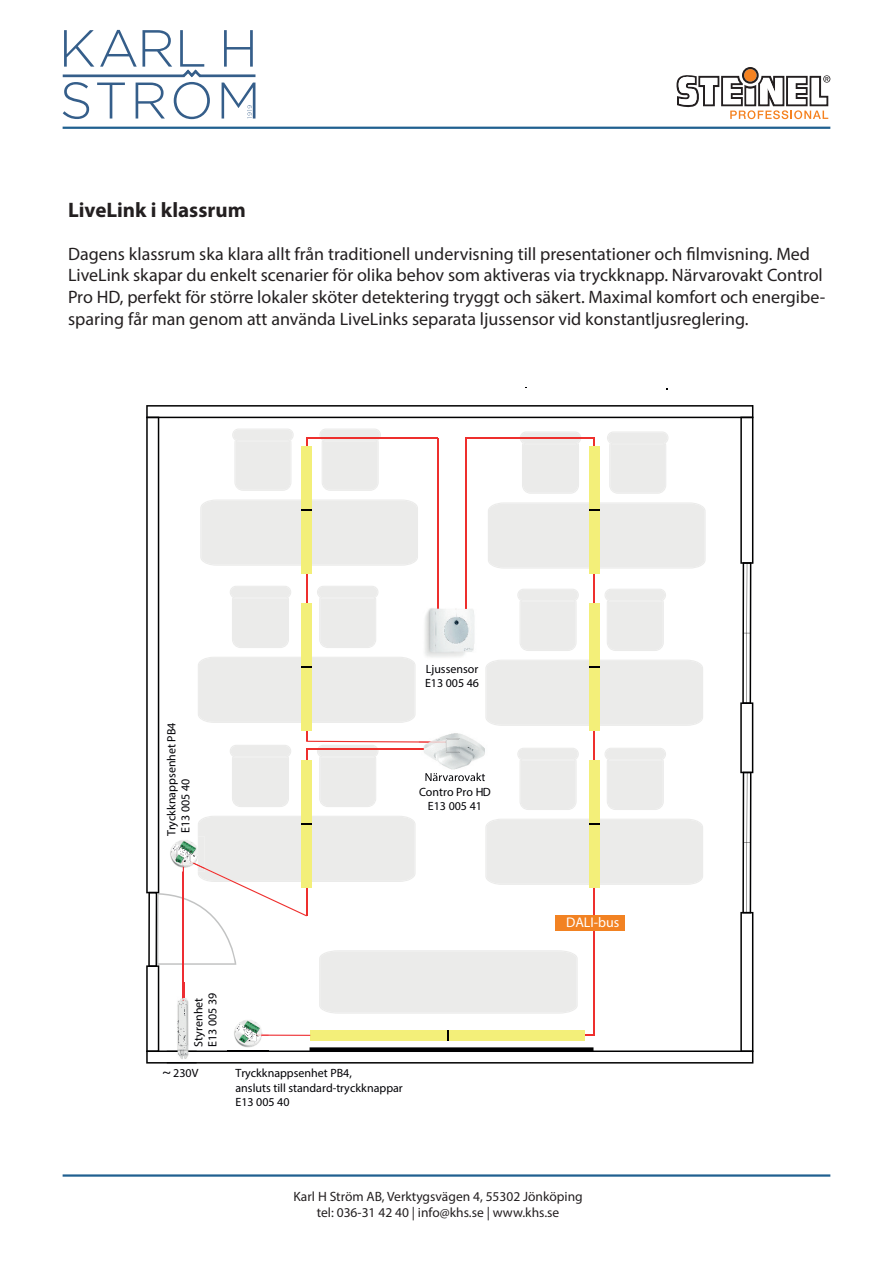
<style>
.page{position:relative;width:893px;height:1263px;background:#fff}
.page>*{position:absolute;margin:0;border:0;box-sizing:border-box;transform-origin:0 0}
.t1{font:700 21px "Myriad Pro";color:#231f20}
.t2{font:18px/21.6px "Myriad Pro";color:#231f20}
.t3{font:13.95px "Myriad Pro";color:#fff}
.t4{font:13.5px/16.2px "Myriad Pro";color:#231f20;text-align:center}
.t5{font:12px/14.4px "Myriad Pro";color:#000105}
.s1{font-style:italic;font-size:15px}
</style>
<div class="page">
<img style="left:167px;top:1063px;width:30px;height:1px">
<svg style="left:146px;top:405px;width:607px;height:658px"></svg>
<svg style="left:224px;top:30px;width:29px;height:37px"></svg>
<svg style="left:222px;top:83px;width:33px;height:36px"></svg>
<svg style="left:63px;top:30px;width:147px;height:89px"></svg>
<hr style="left:199px;top:74px;width:56px;height:3px;background:#355e8a">
<hr style="left:63px;top:1174px;width:767px;height:3px;background:#206090">
<svg style="left:677px;top:67px;width:153px;height:52px"></svg>
<hr style="left:63px;top:127px;width:767px;height:2px;background:#206090">
<p class="t1" style="left:68px;top:196px;width:179px">LiveLink i klassrum</p>
<p class="t2" style="left:68px;top:243px;width:759px">Dagens klassrum ska klara allt från traditionell undervisning till presentationer och filmvisning. Med LiveLink skapar du enkelt scenarier för olika behov som aktiveras via tryckknapp. Närvarovakt Control Pro HD, perfekt för större lokaler sköter detektering tryggt och säkert. Maximal komfort och energibe&shy;sparing får man genom att använda LiveLinks separata ljussensor vid konstantljusreglering.</p>
<p class="t5" style="left:164px;top:836px;width:115px;line-height:14px;rotate:-90deg">Tryckknappsenhet PB4<br>E13 005 40</p>
<p class="t5" style="left:425px;top:661px;width:56px">Ljussensor<br>E13 005 46</p>
<p class="t5" style="left:419px;top:784px;width:73px;text-align:center">Contro Pro HD<br>E13 005 41</p>
<p class="t5" style="left:191px;top:1046px;width:56px;line-height:14px;rotate:-90deg">Styrenhet<br>E13 005 39</p>
<p class="t5" style="left:162px;top:1066px;width:38px"><span class="s1">~</span> 230V</p>
<p class="t5" style="left:236px;top:1066px;width:169px">Tryckknappsenhet PB4,<br>ansluts till standard-tryckknappar<br>E13 005 40</p>
<p class="t3" style="left:566px;top:914px;width:55px">DALI-bus</p>
<p class="t4" style="left:293px;top:1188px;width:291px">Karl H Ström AB, Verktygsvägen 4, 55302 Jönköping tel: 036-31 42 40 | info@khs.se | www.khs.se</p>
</div>
